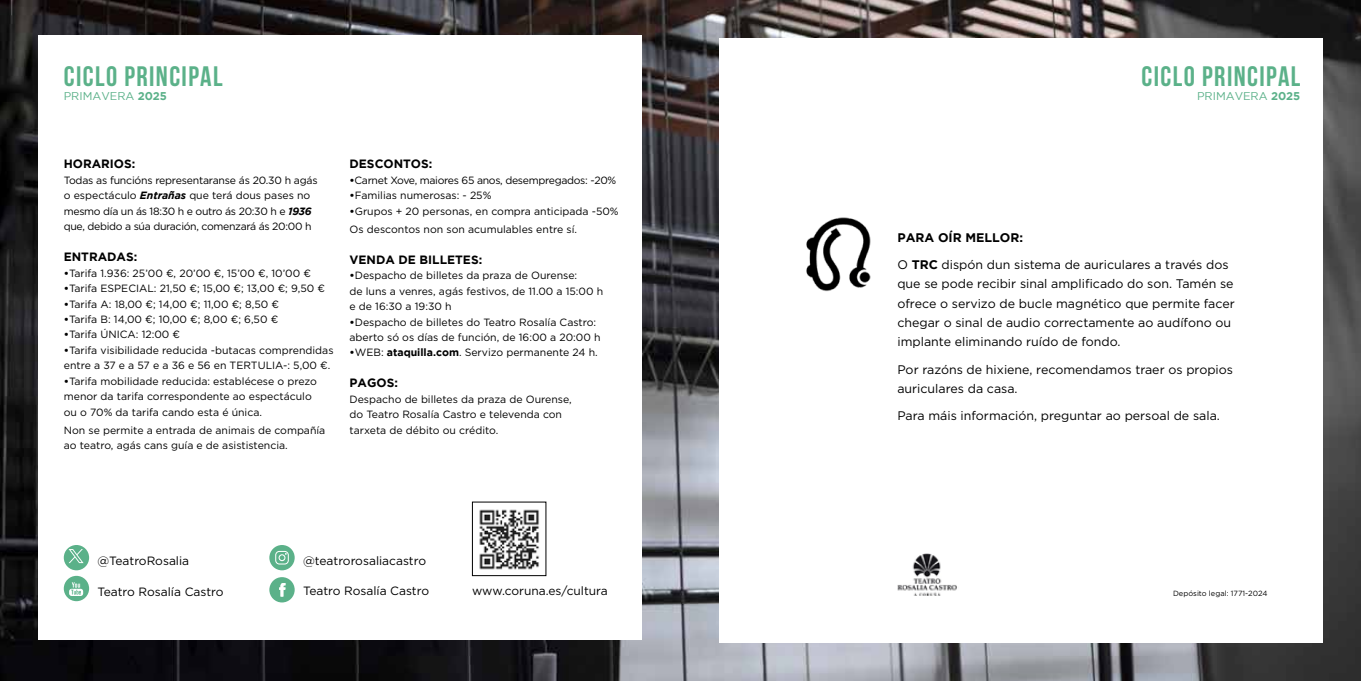
<style>
.page{position:relative;width:1361px;height:681px;background:#fff}
.page>*{position:absolute;margin:0;border:0;box-sizing:border-box;transform-origin:0 0}
.t1{font:700 28.2px "Bebas Neue";letter-spacing:.05em;color:#5bb189}
.t2{font:12.45px/19.4px "Gotham";color:#000}
.t3{font:12px "Gotham";color:#000}
.t4{font:700 12px "Gotham";color:#000}
.t5{font:11.25px "Gotham";color:#5bb189}
.t6{font:10.5px/15.5px "Gotham";color:#000}
.t7{font:10.5px/15.5px "Gotham";letter-spacing:-.02em;color:#000}
.t8{font:10.5px "Gotham";letter-spacing:-.03em;color:#000}
.t9{font:7.5px "Gotham";color:#000}
.s1{font-weight:700}
.s2{font-weight:700;font-style:italic}
</style>
<div class="page">
<img style="left:0;top:0;width:1361px;height:680px">
<div style="left:38px;top:35px;width:604px;height:604px;background:#fff"></div>
<div style="left:719px;top:38px;width:603px;height:604px;background:#fff"></div>
<img style="left:479px;top:509px;width:61px;height:61px">
<img style="left:897px;top:553px;width:60px;height:42px">
<svg style="left:269px;top:544px;width:26px;height:26px"></svg>
<svg style="left:275px;top:550px;width:14px;height:14px"></svg>
<div style="left:269px;top:577px;width:26px;height:25px;background:#5bb189;border-radius:50%"></div>
<svg style="left:279px;top:583px;width:6px;height:13px"></svg>
<div style="left:64px;top:544px;width:25px;height:26px;background:#5bb189;border-radius:50%"></div>
<div style="left:64px;top:575px;width:25px;height:26px;background:#5bb189;border-radius:50%"></div>
<svg style="left:69px;top:582px;width:14px;height:13px"></svg>
<svg style="left:69px;top:549px;width:15px;height:14px"></svg>
<img style="left:806px;top:217px;width:65px;height:75px">
<h1 class="t1" style="left:64px;top:61px;width:160px">CICLO PRINCIPAL</h1>
<p class="t5" style="left:64px;top:89px;width:105px">PRIMAVERA <span class="s1">2025</span></p>
<p class="t4" style="left:64px;top:157px;width:73px">HORARIOS:</p>
<p class="t7" style="left:64px;top:172px;width:255px">Todas as funcións representaranse ás 20.30 h agás o espectáculo <span class="s2">Entrañas</span> que terá dous pases no mesmo día un ás 18:30 h e outro ás 20:30 h e <span class="s2">1936 </span>que, debido a súa duración, comenzará ás 20:00 h</p>
<p class="t4" style="left:64px;top:250px;width:75px">ENTRADAS:</p>
<p class="t6" style="left:64px;top:265px;width:249px"><span class="s1">•</span>Tarifa 1.936: 25’00 €, 20’00 €, 15’00 €, 10’00 €</p>
<p class="t6" style="left:64px;top:280px;width:263px"><span class="s1">•</span>Tarifa ESPECIAL: 21,50 €; 15,00 €; 13,00 €; 9,50 €</p>
<p class="t6" style="left:64px;top:296px;width:217px"><span class="s1">•</span>Tarifa A: 18,00 €; 14,00 €; 11,00 €; 8,50 €</p>
<p class="t6" style="left:64px;top:311px;width:216px"><span class="s1">•</span>Tarifa B: 14,00 €; 10,00 €; 8,00 €; 6,50 €</p>
<p class="t6" style="left:64px;top:326px;width:118px"><span class="s1">•</span>Tarifa ÚNICA: 12:00 €</p>
<p class="t6" style="left:64px;top:342px;width:271px"><span class="s1">•</span>Tarifa visibilidade reducida -butacas comprendidas entre a 37 e a 57 e a 36 e 56 en TERTULIA-: 5,00 €.</p>
<p class="t6" style="left:64px;top:373px;width:255px"><span class="s1">•</span>Tarifa mobilidade reducida: establécese o prezo menor da tarifa correspondente ao espectáculo ou o 70% da tarifa cando esta é única.</p>
<p class="t6" style="left:64px;top:422px;width:263px">Non se permite a entrada de animais de compañía ao teatro, agás cans guía e de asististencia.</p>
<p class="t4" style="left:349px;top:157px;width:84px">DESCONTOS:</p>
<p class="t8" style="left:349px;top:173px;width:268px"><span class="s1">•</span>Carnet Xove, maiores 65 anos, desempregados: -20%</p>
<p class="t6" style="left:349px;top:187px;width:143px"><span class="s1">•</span>Familias numerosas: - 25%</p>
<p class="t6" style="left:349px;top:202px;width:271px;line-height:18px"><span class="s1">•</span>Grupos + 20 personas, en compra anticipada -50%<br>Os descontos non son acumulables entre sí.</p>
<p class="t4" style="left:349px;top:252px;width:134px">VENDA DE BILLETES:</p>
<p class="t6" style="left:349px;top:267px;width:255px"><span class="s1">•</span>Despacho de billetes da praza de Ourense:<br>de luns a venres, agás festivos, de 11.00 a 15:00 h e de 16:30 a 19:30 h</p>
<p class="t6" style="left:349px;top:314px;width:252px"><span class="s1">•</span>Despacho de billetes do Teatro Rosalía Castro: aberto só os días de función, de 16:00 a 20:00 h</p>
<p class="t6" style="left:349px;top:344px;width:250px"><span class="s1">•</span>WEB: <span class="s1">ataquilla.com</span>. Servizo permanente 24 h.</p>
<p class="t4" style="left:349px;top:376px;width:50px">PAGOS:</p>
<p class="t6" style="left:349px;top:391px;width:224px">Despacho de billetes da praza de Ourense, do Teatro Rosalía Castro e televenda con tarxeta de débito ou crédito.</p>
<h1 class="t1" style="left:1141px;top:61px;width:160px">CICLO PRINCIPAL</h1>
<p class="t5" style="left:1197px;top:89px;width:105px">PRIMAVERA <span class="s1">2025</span></p>
<p class="t2" style="left:897px;top:223px;width:333px;line-height:27.2px"><span class="s1">PARA OÍR MELLOR:<br></span>O <span class="s1">TRC</span> dispón dun sistema de auriculares a través dos</p>
<p class="t2" style="left:897px;top:274px;width:339px">que se pode recibir sinal amplificado do son. Tamén se ofrece o servizo de bucle magnético que permite facer chegar o sinal de audio correctamente ao audífono ou implante eliminando ruído de fondo.</p>
<p class="t2" style="left:897px;top:359px;width:337px">Por razóns de hixiene, recomendamos traer os propios auriculares da casa.</p>
<p class="t2" style="left:897px;top:405px;width:324px">Para máis información, preguntar ao persoal de sala.</p>
<p class="t3" style="left:98px;top:553px;width:93px">@TeatroRosalia</p>
<p class="t3" style="left:98px;top:583px;width:127px">Teatro Rosalía Castro</p>
<p class="t3" style="left:303px;top:553px;width:124px">@teatrorosaliacastro</p>
<p class="t3" style="left:303px;top:583px;width:127px">Teatro Rosalía Castro</p>
<p class="t3" style="left:472px;top:582px;width:137px">www.coruna.es/cultura</p>
<p class="t9" style="left:1173px;top:588px;width:96px">Depósito legal: 1771-2024</p>
</div>
